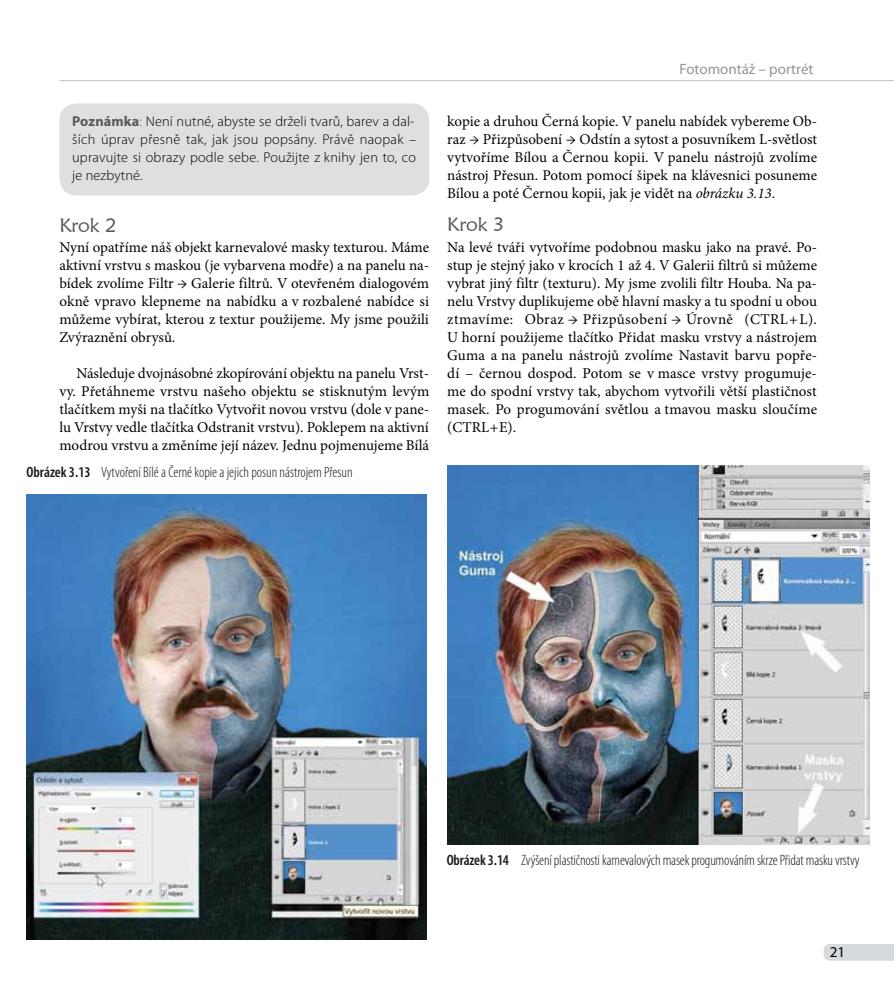
<style>
.page{position:relative;width:894px;height:998px;background:#fff}
.page>*{position:absolute;margin:0;border:0;box-sizing:border-box;transform-origin:0 0}
.t1{font:19.5px "Maiandra GD";letter-spacing:-.01em;color:#58595b}
.t2{font:15px/18px "Minion Pro";color:#000;text-align:justify}
.t3{font:300 condensed 15px "Myriad Pro";letter-spacing:-.01em;color:#1d191c}
.t4{font:15px "Myriad Pro";color:#939598}
.t5{font:15px "Myriad Pro";color:#000}
.t6{font:300 14.25px/18px "Myriad Pro";letter-spacing:.015em;color:#000;text-align:justify}
.s1{font-weight:700;color:#58595b}
.s2{color:#58595b}
.s3{font-weight:600}
.s4{font-style:italic}
</style>
<div class="page">
<svg style="left:823px;top:944px;width:70px;height:17px"></svg>
<hr style="left:59px;top:80px;width:834px;height:1px;background:#bdc1c6">
<img style="left:448px;top:465px;width:421px;height:379px">
<img style="left:27px;top:495px;width:399px;height:445px">
<div style="left:59px;top:103px;width:370px;height:92px;background:#dfdfdf;border-radius:17px"></div>
<p class="t6" style="left:72px;top:112px;width:345px"><span class="s1">Poznámka</span><span class="s2">:</span> Není nutné, abyste se drželi tvarů, barev a dal&shy;ších úprav přesně tak, jak jsou popsány. Právě naopak – upravujte si obrazy podle sebe. Použijte z knihy jen to, co je nezbytné.</p>
<h1 class="t1" style="left:59px;top:213px;width:59px">krok 2</h1>
<p class="t2" style="left:59px;top:238px;width:371px">Nyní opatříme náš objekt karnevalové masky texturou. Máme aktivní vrstvu s maskou (je vybarvena modře) a na panelu na&shy;bídek zvolíme Filtr → Galerie filtrů. V otevřeném dialogovém okně vpravo klepneme na nabídku a v rozbalené nabídce si můžeme vybírat, kterou z textur použijeme. My jsme použili Zvýraznění obrysů.</p>
<p class="t2" style="left:59px;top:364px;width:371px;text-indent:17px">Následuje dvojnásobné zkopírování objektu na panelu Vrst&shy;vy. Přetáhneme vrstvu našeho objektu se stisknutým levým tlačítkem myši na tlačítko Vytvořit novou vrstvu (dole v pane&shy;lu Vrstvy vedle tlačítka Odstranit vrstvu). Poklepem na aktivní modrou vrstvu a změníme její název. Jednu pojmenujeme Bílá</p>
<p class="t3" style="left:27px;top:464px;width:327px"><span class="s3">Obrázek 3.13</span> Vytvoření Bílé a Černé kopie a jejich posun nástrojem Přesun</p>
<p class="t4" style="left:679px;top:60px;width:135px">Fotomontáž – portrét</p>
<p class="t2" style="left:447px;top:112px;width:371px">kopie a druhou Černá kopie. V panelu nabídek vybereme Ob&shy;raz → Přizpůsobení → Odstín a sytost a posuvníkem L-světlost vytvoříme Bílou a Černou kopii. V panelu nástrojů zvolíme nástroj Přesun. Potom pomocí šipek na klávesnici posuneme Bílou a poté Černou kopii, jak je vidět na <span class="s4">obrázku 3.13</span>.</p>
<h1 class="t1" style="left:447px;top:213px;width:59px">krok 3</h1>
<p class="t2" style="left:447px;top:238px;width:371px">Na levé tváři vytvoříme podobnou masku jako na pravé. Po&shy;stup je stejný jako v krocích 1 až 4. V Galerii filtrů si můžeme vybrat jiný filtr (texturu). My jsme zvolili filtr Houba. Na pa&shy;nelu Vrstvy duplikujeme obě hlavní masky a tu spodní u obou ztmavíme: Obraz → Přizpůsobení → Úrovně (CTRL + L).<br>U horní použijeme tlačítko Přidat masku vrstvy a nástrojem Guma a na panelu nástrojů zvolíme Nastavit barvu popře&shy;dí – černou dospod. Potom se v masce vrstvy progumuje&shy;me do spodní vrstvy tak, abychom vytvořili větší plastičnost masek. Po progumování světlou a tmavou masku sloučíme (CTRL + E).</p>
<p class="t3" style="left:446px;top:852px;width:414px"><span class="s3">Obrázek 3.14</span> Zvýšení plastičnosti karnevalových masek progumováním skrze Přidat masku vrstvy</p>
<p class="t5" style="left:829px;top:942px;width:17px">21</p>
</div>
